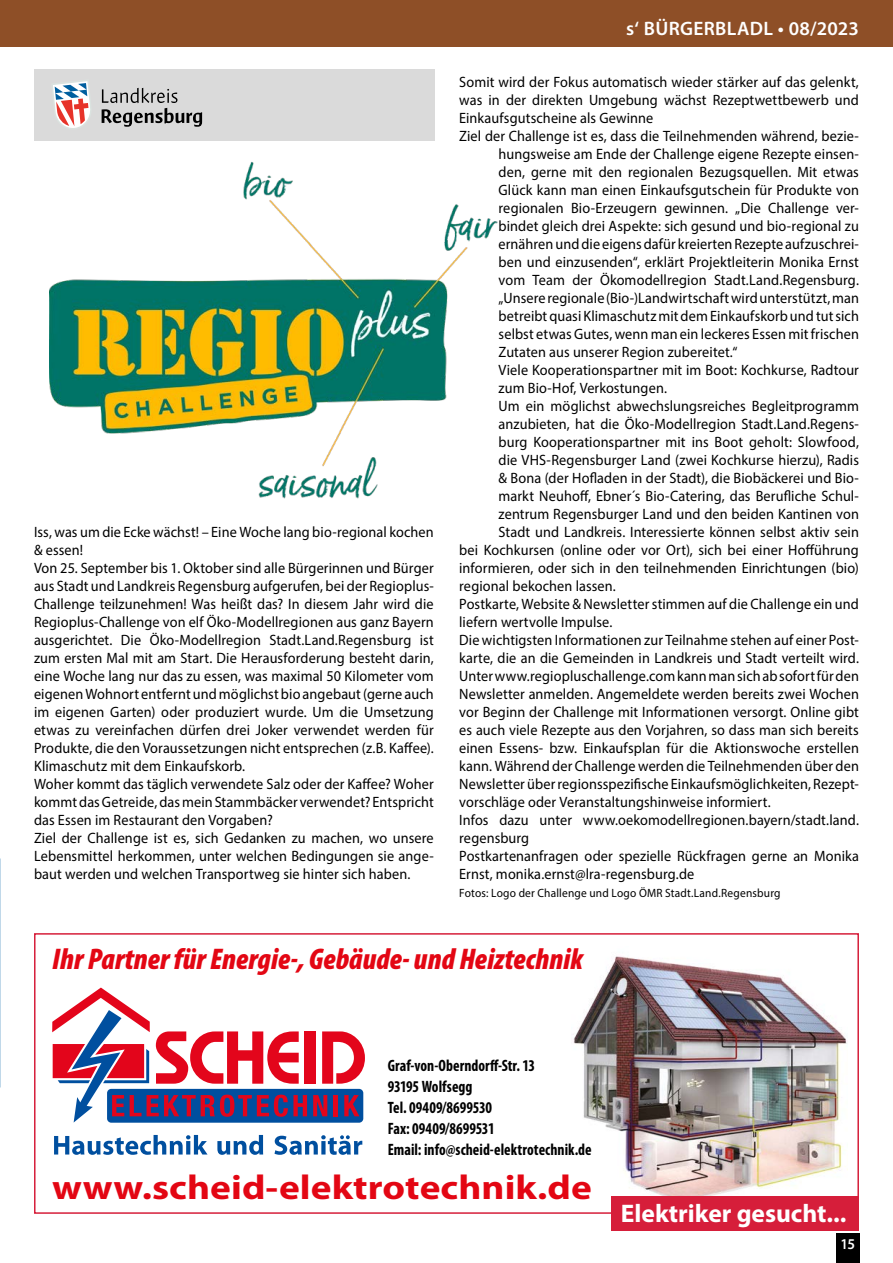
<style>
.page{position:relative;width:893px;height:1263px;background:#fff}
.page>*{position:absolute;margin:0;border:0;box-sizing:border-box;transform-origin:0 0}
.t1{font:700 34.5px "Myriad Pro";letter-spacing:.005em;color:#e30613;scale:1.14 1}
.t2{font:italic 900 condensed 30px "Myriad Pro";color:#e30613}
.t3{font:700 25.5px "Myriad Pro";color:#fff}
.t4{font:600 19.5px "Myriad Pro";letter-spacing:.015em;color:#fff}
.t5{font:700 condensed 16.5px/21px "Myriad Pro";letter-spacing:.005em;color:#000;scale:.94 1}
.t6{font:15px/18px "Myriad Pro";letter-spacing:.01em;color:#000;scale:.95 1}
.t7{font:600 15px "Myriad Pro";color:#fff;scale:.95 1}
.t8{font:12px "Myriad Pro";letter-spacing:.02em;color:#000;scale:.95 1}
</style>
<div class="page">
<div style="left:0;top:0;width:893px;height:47px;background:#8e4f27"></div>
<svg style="left:0;top:879px;width:1px;height:73px"></svg>
<hr style="left:0;top:1054px;width:1px;height:98px;background:#0d0c0a;opacity:.3">
<div style="left:34px;top:69px;width:400px;height:72px;background:#dadada"></div>
<svg style="left:102px;top:88px;width:100px;height:39px"></svg>
<svg style="left:53px;top:81px;width:38px;height:47px"></svg>
<img style="left:50px;top:162px;width:448px;height:337px">
<div style="left:836px;top:1233px;width:23px;height:30px;background:#000"></div>
<div style="left:305px;top:1031px;width:11px;height:53px;background:#e3051b"></div>
<svg style="left:322px;top:1031px;width:43px;height:53px"></svg>
<div style="left:107px;top:1089px;width:256px;height:34px;background:#004f9f;border-radius:4px"></div>
<svg style="left:313px;top:1095px;width:14px;height:21px"></svg>
<hr style="left:334px;top:1095px;width:4px;height:21px;background:#e3051b">
<svg style="left:344px;top:1095px;width:15px;height:21px"></svg>
<svg style="left:52px;top:987px;width:255px;height:135px"></svg>
<svg style="left:54px;top:1135px;width:154px;height:20px"></svg>
<svg style="left:217px;top:1135px;width:46px;height:20px"></svg>
<svg style="left:274px;top:1135px;width:88px;height:20px"></svg>
<img style="left:573px;top:956px;width:275px;height:240px">
<div style="left:34px;top:933px;width:825px;height:281px;border:2px solid #d61e3a"></div>
<div style="left:611px;top:1196px;width:248px;height:34px;background:#d61e3a"></div>
<p class="t6" style="left:34px;top:523px;width:422px">Iss, was um die Ecke wächst! – Eine Woche lang bio-regional kochen &amp; essen!<br>Von 25. September bis 1. Oktober sind alle Bürgerinnen und Bürger aus Stadt und Landkreis Regensburg aufgerufen, bei der Regioplus-Challenge teilzunehmen! Was heißt das? In diesem Jahr wird die Regioplus-Challenge von elf Öko-Modellregionen aus ganz Bayern ausgerichtet. Die Öko-Modellregion Stadt.Land.Regensburg ist zum ersten Mal mit am Start. Die Herausforderung besteht darin, eine Woche lang nur das zu essen, was maximal 50 Kilometer vom eigenen Wohnort entfernt und möglichst bio angebaut (gerne auch im eigenen Garten) oder produziert wurde. Um die Umsetzung etwas zu vereinfachen dürfen drei Joker verwendet werden für Produkte, die den Voraussetzungen nicht entsprechen (z.B. Kaffee).<br>Klimaschutz mit dem Einkaufskorb.<br>Woher kommt das täglich verwendete Salz oder der Kaffee? Woher kommt das Getreide, das mein Stammbäcker verwendet? Entspricht das Essen im Restaurant den Vorgaben?<br>Ziel der Challenge ist es, sich Gedanken zu machen, wo unsere Lebensmittel herkommen, unter welchen Bedingungen sie ange&shy;baut werden und welchen Transportweg sie hinter sich haben.</p>
<h3 class="t4" style="left:626px;top:16px;width:234px">s‘ BÜRGERBLADL • 08/2023</h3>
<p class="t6" style="left:459px;top:73px;width:422px">Somit wird der Fokus automatisch wieder stärker auf das gelenkt,</p>
<p class="t6" style="left:459px;top:91px;width:422px">was in der direkten Umgebung wächst Rezeptwettbewerb und</p>
<p class="t6" style="left:459px;top:109px;width:206px">Einkaufsgutscheine als Gewinne</p>
<p class="t6" style="left:459px;top:127px;width:422px">Ziel der Challenge ist es, dass die Teilnehmenden während, bezie-</p>
<p class="t6" style="left:499px;top:145px;width:381px">hungsweise am Ende der Challenge eigene Rezepte einsen-</p>
<p class="t6" style="left:499px;top:163px;width:381px">den, gerne mit den regionalen Bezugsquellen. Mit etwas</p>
<p class="t6" style="left:499px;top:181px;width:381px">Glück kann man einen Einkaufsgutschein für Produkte von</p>
<p class="t6" style="left:499px;top:199px;width:381px">regionalen Bio-Erzeugern gewinnen. „Die Challenge ver-</p>
<p class="t6" style="left:499px;top:217px;width:381px">bindet gleich drei Aspekte: sich gesund und bio-regional zu</p>
<p class="t6" style="left:499px;top:235px;width:381px">ernähren und die eigens dafür kreierten Rezepte aufzuschrei-</p>
<p class="t6" style="left:499px;top:253px;width:381px">ben und einzusenden“, erklärt Projektleiterin Monika Ernst</p>
<p class="t6" style="left:499px;top:271px;width:381px">vom Team der Ökomodellregion Stadt.Land.Regensburg.</p>
<p class="t6" style="left:499px;top:289px;width:381px">„Unsere regionale (Bio-)Landwirtschaft wird unterstützt, man</p>
<p class="t6" style="left:499px;top:307px;width:381px">betreibt quasi Klimaschutz mit dem Einkaufskorb und tut sich</p>
<p class="t6" style="left:499px;top:325px;width:381px">selbst etwas Gutes, wenn man ein leckeres Essen mit frischen</p>
<p class="t6" style="left:499px;top:343px;width:253px">Zutaten aus unserer Region zubereitet.“</p>
<p class="t6" style="left:499px;top:361px;width:381px">Viele Kooperationspartner mit im Boot: Kochkurse, Radtour</p>
<p class="t6" style="left:499px;top:379px;width:179px">zum Bio-Hof, Verkostungen.</p>
<p class="t6" style="left:499px;top:397px;width:381px">Um ein möglichst abwechslungsreiches Begleitprogramm</p>
<p class="t6" style="left:499px;top:415px;width:381px">anzubieten, hat die Öko-Modellregion Stadt.Land.Regens-</p>
<p class="t6" style="left:499px;top:433px;width:381px">burg Kooperationspartner mit ins Boot geholt: Slowfood,</p>
<p class="t6" style="left:499px;top:451px;width:381px">die VHS-Regensburger Land (zwei Kochkurse hierzu), Radis</p>
<p class="t6" style="left:499px;top:469px;width:381px">&amp; Bona (der Hofladen in der Stadt), die Biobäckerei und Bio-</p>
<p class="t6" style="left:499px;top:487px;width:381px">markt Neuhoff, Ebner´s Bio-Catering, das Berufliche Schul-</p>
<p class="t6" style="left:499px;top:505px;width:381px">zentrum Regensburger Land und den beiden Kantinen von</p>
<p class="t6" style="left:499px;top:523px;width:381px">Stadt und Landkreis. Interessierte können selbst aktiv sein</p>
<p class="t6" style="left:459px;top:541px;width:422px">bei Kochkursen (online oder vor Ort), sich bei einer Hofführung</p>
<p class="t6" style="left:459px;top:559px;width:422px">informieren, oder sich in den teilnehmenden Einrichtungen (bio)</p>
<p class="t6" style="left:459px;top:577px;width:166px">regional bekochen lassen.</p>
<p class="t6" style="left:459px;top:595px;width:422px">Postkarte, Website &amp; Newsletter stimmen auf die Challenge ein und</p>
<p class="t6" style="left:459px;top:613px;width:163px">liefern wertvolle Impulse.</p>
<p class="t6" style="left:459px;top:631px;width:422px">Die wichtigsten Informationen zur Teilnahme stehen auf einer Post-</p>
<p class="t6" style="left:459px;top:649px;width:422px">karte, die an die Gemeinden in Landkreis und Stadt verteilt wird.</p>
<p class="t6" style="left:459px;top:667px;width:422px">Unter www.regiopluschallenge.com kann man sich ab sofort für den</p>
<p class="t6" style="left:459px;top:685px;width:422px">Newsletter anmelden. Angemeldete werden bereits zwei Wochen</p>
<p class="t6" style="left:459px;top:703px;width:422px">vor Beginn der Challenge mit Informationen versorgt. Online gibt</p>
<p class="t6" style="left:459px;top:721px;width:422px">es auch viele Rezepte aus den Vorjahren, so dass man sich bereits</p>
<p class="t6" style="left:459px;top:739px;width:422px">einen Essens- bzw. Einkaufsplan für die Aktionswoche erstellen</p>
<p class="t6" style="left:459px;top:757px;width:422px">kann. Während der Challenge werden die Teilnehmenden über den</p>
<p class="t6" style="left:459px;top:775px;width:422px">Newsletter über regionsspezifische Einkaufsmöglichkeiten, Rezept-</p>
<p class="t6" style="left:459px;top:793px;width:329px">vorschläge oder Veranstaltungshinweise informiert.</p>
<p class="t6" style="left:459px;top:811px;width:422px">Infos dazu unter www.oekomodellregionen.bayern/stadt.land.</p>
<p class="t6" style="left:459px;top:829px;width:75px">regensburg</p>
<p class="t6" style="left:459px;top:847px;width:422px">Postkartenanfragen oder spezielle Rückfragen gerne an Monika</p>
<p class="t6" style="left:459px;top:865px;width:249px">Ernst, monika.ernst@lra-regensburg.de</p>
<p class="t8" style="left:459px;top:886px;width:340px">Fotos: Logo der Challenge und Logo ÖMR Stadt.Land.Regensburg</p>
<h2 class="t2" style="left:52px;top:943px;width:532px">Ihr Partner für Energie-, Gebäude- und Heiztechnik</h2>
<p class="t5" style="left:388px;top:1054px;width:218px">Graf-von-Oberndorff-Str. 13<br>93195 Wolfsegg<br>Tel. 09409/8699530<br>Fax: 09409/8699531<br>Email: info@scheid-elektrotechnik.de</p>
<h1 class="t1" style="left:52px;top:1165px;width:475px">www.scheid-elektrotechnik.de</h1>
<h3 class="t3" style="left:621px;top:1196px;width:227px">Elektriker gesucht...</h3>
<p class="t7" style="left:840px;top:1234px;width:17px">15</p>
</div>
